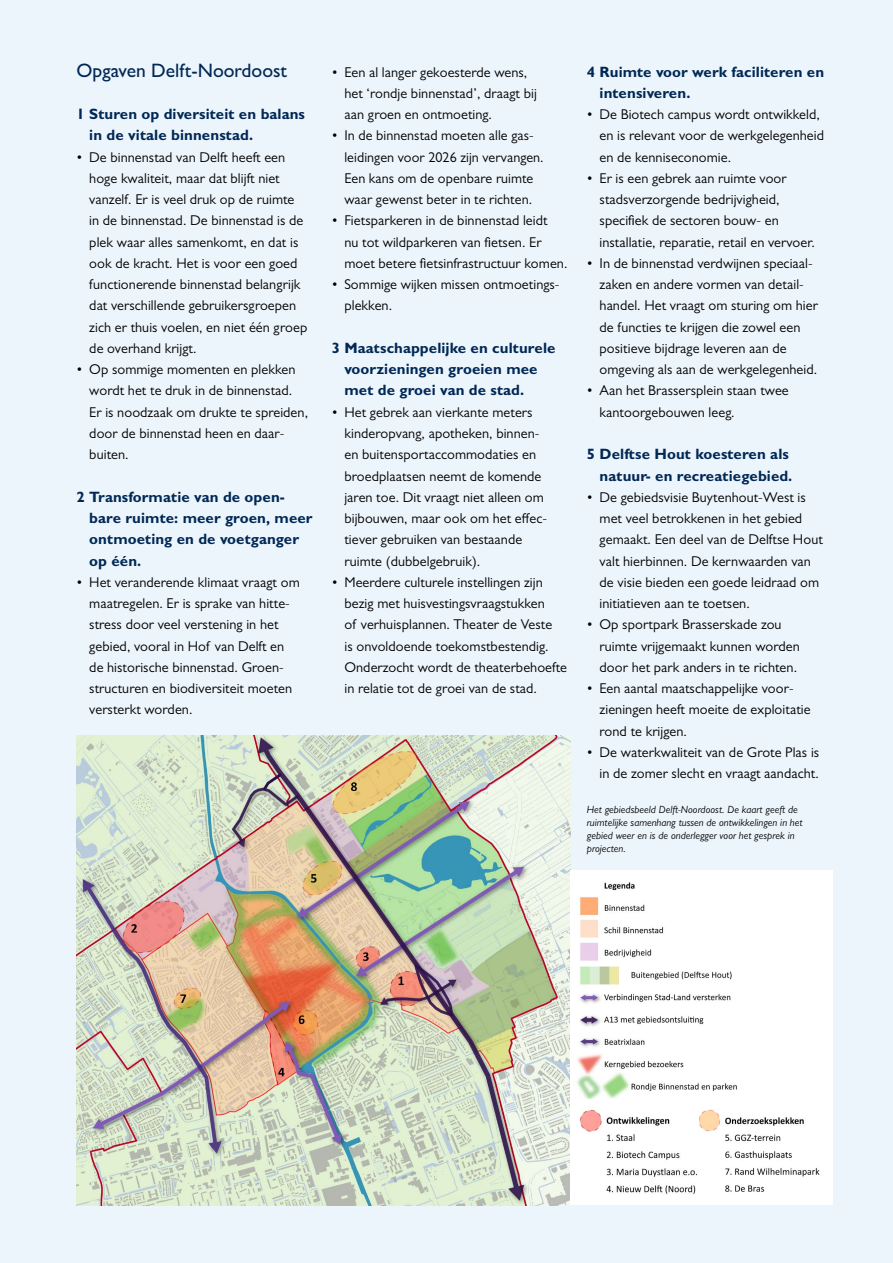
<style>
.page{position:relative;width:893px;height:1263px;background:#edf5fc}
.page>*{position:absolute;margin:0;border:0;box-sizing:border-box;transform-origin:0 0}
.H3_-_Paragraaf{font:500 19.5px "Gill Sans MT Pro";color:#002855}
.H4_-_Tussenkop_opsom{font:700 15px/21.3px "Gill Sans MT Pro";letter-spacing:.005em;color:#002855}
.t1{font:14.25px/21.3px "Gill Sans MT Pro";letter-spacing:.005em;color:#000}
.t2{font:italic 10.5px/12.9px "Gill Sans MT Pro";letter-spacing:.005em;color:#000}
</style>
<div class="page">
<img style="left:77px;top:736px;width:493px;height:469px">
<div style="left:570px;top:871px;width:262px;height:334px;background:#fff"></div>
<img style="left:577px;top:882px;width:160px;height:217px">
<img style="left:579px;top:1106px;width:241px;height:88px">
<h3 class="H3_-_Paragraaf" style="left:77px;top:58px;width:212px">Opgaven Delft-Noordoost</h3>
<h4 class="H4_-_Tussenkop_opsom" style="left:89px;top:103px;width:217px;text-indent:-13px">1 Sturen op diversiteit en balans in de vitale binnenstad.</h4>
<p class="t1" style="left:89px;top:146px;width:220px;text-indent:-13px">• De binnenstad van Delft heeft een hoge kwaliteit, maar dat blijft niet vanzelf. Er is veel druk op de ruimte in de binnenstad. De binnenstad is de plek waar alles samenkomt, en dat is ook de kracht. Het is voor een goed functionerende binnenstad belangrijk dat verschillende gebruikersgroepen zich er thuis voelen, en niet één groep de overhand krijgt.</p>
<p class="t1" style="left:89px;top:359px;width:220px;text-indent:-13px">• Op sommige momenten en plekken wordt het te druk in de binnenstad.<br>Er is noodzaak om drukte te spreiden, door de binnenstad heen en daar&shy;buiten.</p>
<h4 class="H4_-_Tussenkop_opsom" style="left:89px;top:486px;width:225px;text-indent:-13px">2 Transformatie van de open&shy;bare ruimte: meer groen, meer ontmoeting en de voetganger op één.</h4>
<p class="t1" style="left:89px;top:571px;width:212px;text-indent:-13px">• Het veranderende klimaat vraagt om maatregelen. Er is sprake van hitte&shy;stress door veel verstening in het gebied, vooral in Hof van Delft en de historische binnenstad. Groen&shy;structuren en biodiversiteit moeten versterkt worden.</p>
<p class="t1" style="left:344px;top:61px;width:194px;text-indent:-13px">• Een al langer gekoesterde wens, het ‘rondje binnenstad’, draagt bij aan groen en ontmoeting.</p>
<p class="t1" style="left:344px;top:125px;width:201px;text-indent:-13px">• In de binnenstad moeten alle gas&shy;leidingen voor 2026 zijn vervangen.<br>Een kans om de openbare ruimte waar gewenst beter in te richten.</p>
<p class="t1" style="left:344px;top:210px;width:224px;text-indent:-13px">• Fietsparkeren in de binnenstad leidt<br>nu tot wildparkeren van fietsen. Er moet betere fietsinfrastructuur komen.</p>
<p class="t1" style="left:344px;top:274px;width:217px;text-indent:-13px">• Sommige wijken missen ontmoetings&shy;plekken.</p>
<h4 class="H4_-_Tussenkop_opsom" style="left:344px;top:337px;width:213px;text-indent:-13px">3 Maatschappelijke en culturele voorzieningen groeien mee met de groei van de stad.</h4>
<p class="t1" style="left:344px;top:401px;width:203px;text-indent:-13px">• Het gebrek aan vierkante meters kinderopvang, apotheken, binnen&shy;en buitensportaccommodaties en broedplaatsen neemt de komende jaren toe. Dit vraagt niet alleen om bijbouwen, maar ook om het effec&shy;tiever gebruiken van bestaande ruimte (dubbelgebruik).</p>
<p class="t1" style="left:344px;top:571px;width:224px;text-indent:-13px">• Meerdere culturele instellingen zijn bezig met huisvestingsvraagstukken<br>of verhuisplannen. Theater de Veste<br>is onvoldoende toekomstbestendig.<br>Onderzocht wordt de theaterbehoefte in relatie tot de groei van de stad.</p>
<h4 class="H4_-_Tussenkop_opsom" style="left:600px;top:61px;width:226px;text-indent:-13px">4 Ruimte voor werk faciliteren en intensiveren.</h4>
<p class="t1" style="left:600px;top:103px;width:226px;text-indent:-13px">• De Biotech campus wordt ontwikkeld, en is relevant voor de werkgelegenheid en de kenniseconomie.</p>
<p class="t1" style="left:600px;top:167px;width:217px;text-indent:-13px">• Er is een gebrek aan ruimte voor stadsverzorgende bedrijvigheid, specifiek de sectoren bouw- en installatie, reparatie, retail en vervoer.</p>
<p class="t1" style="left:600px;top:252px;width:220px;text-indent:-13px">• In de binnenstad verdwijnen speciaal&shy;zaken en andere vormen van detail&shy;handel. Het vraagt om sturing om hier de functies te krijgen die zowel een positieve bijdrage leveren aan de omgeving als aan de werkgelegenheid.</p>
<p class="t1" style="left:600px;top:380px;width:191px;text-indent:-13px">• Aan het Brassersplein staan twee kantoorgebouwen leeg.</p>
<h4 class="H4_-_Tussenkop_opsom" style="left:587px;top:443px;width:207px;text-align:right">5 Delftse Hout koesteren als natuur- en recreatiegebied.</h4>
<p class="t1" style="left:600px;top:486px;width:225px;text-indent:-13px">• De gebiedsvisie Buytenhout-West is met veel betrokkenen in het gebied gemaakt. Een deel van de Delftse Hout valt hierbinnen. De kernwaarden van de visie bieden een goede leidraad om initiatieven aan te toetsen.</p>
<p class="t1" style="left:600px;top:614px;width:202px;text-indent:-13px">• Op sportpark Brasserskade zou ruimte vrijgemaakt kunnen worden door het park anders in te richten.</p>
<p class="t1" style="left:600px;top:677px;width:213px;text-indent:-13px">• Een aantal maatschappelijke voor&shy;zieningen heeft moeite de exploitatie rond te krijgen.</p>
<p class="t1" style="left:587px;top:741px;width:234px;text-align:right">• De waterkwaliteit van de Grote Plas is in de zomer slecht en vraagt aandacht.</p>
<p class="t2" style="left:587px;top:803px;width:217px">Het gebiedsbeeld Delft-Noordoost. De kaart geeft de ruimtelijke samenhang tussen de ontwikkelingen in het gebied weer en is de onderlegger voor het gesprek in projecten.</p>
</div>
